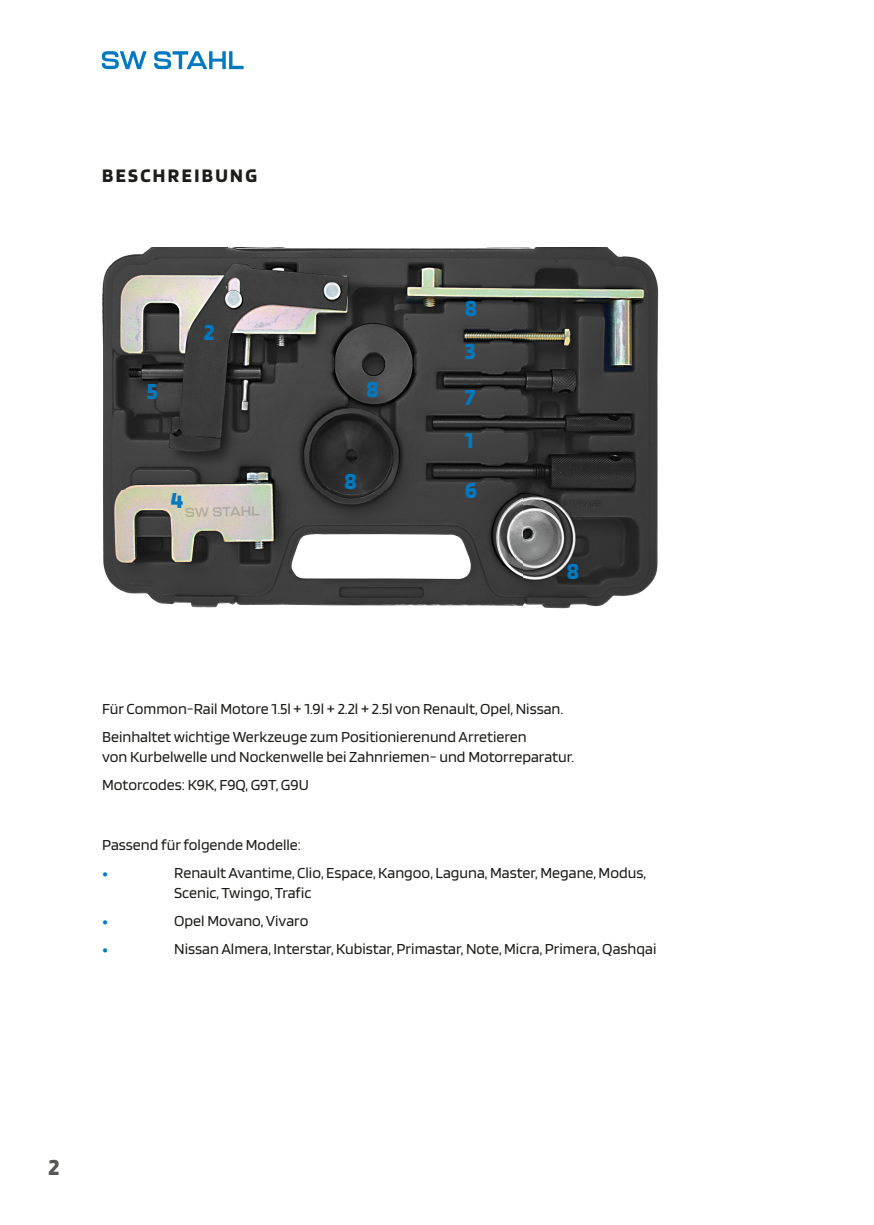
<style>
.page{position:relative;width:874px;height:1225px;background:#fff}
.page>*{position:absolute;margin:0;border:0;box-sizing:border-box;transform-origin:0 0}
.t1{font:700 24px "Blinker";color:#0079c1}
.t2{font:700 24px "Blinker";color:#575756}
.t3{font:700 20px "Blinker";letter-spacing:.12em;color:#1d1d1b}
.t4{font:16px/28px "Blinker";color:#1d1d1b}
.t5{font:700 condensed 16px "Minion Pro";color:#0079c1}
</style>
<div class="page">
<img style="left:102px;top:248px;width:557px;height:361px">
<svg style="left:154px;top:51px;width:89px;height:18px"></svg>
<svg style="left:102px;top:51px;width:44px;height:18px"></svg>
<p class="t3" style="left:102px;top:165px;width:156px">BESCHREIBUNG</p>
<h1 class="t1" style="left:147px;top:378px;width:13px">5</h1>
<h1 class="t1" style="left:203px;top:319px;width:13px">2</h1>
<h1 class="t1" style="left:171px;top:487px;width:14px">4</h1>
<h1 class="t1" style="left:366px;top:377px;width:14px">8</h1>
<h1 class="t1" style="left:344px;top:469px;width:14px">8</h1>
<h1 class="t1" style="left:464px;top:296px;width:14px">8</h1>
<h1 class="t1" style="left:464px;top:338px;width:12px">3</h1>
<h1 class="t1" style="left:464px;top:385px;width:12px">7</h1>
<h1 class="t1" style="left:464px;top:427px;width:10px">1</h1>
<h1 class="t1" style="left:464px;top:477px;width:14px">6</h1>
<h1 class="t1" style="left:566px;top:559px;width:14px">8</h1>
<p class="t4" style="left:102px;top:695px;width:462px">Für Common-Rail Motore 1.5l + 1.9l + 2.2l + 2.5l von Renault, Opel, Nissan.<br>Beinhaltet wichtige Werkzeuge zum Positionieren und Arretieren</p>
<p class="t4" style="left:102px;top:743px;width:473px">von Kurbelwelle und Nockenwelle bei Zahnriemen- und Motorreparatur.<br>Motorcodes: K9K, F9Q, G9T, G9U</p>
<p class="t4" style="left:102px;top:831px;width:200px">Passend für folgende Modelle:</p>
<p class="t5" style="left:102px;top:862px;width:8px">•</p>
<p class="t4" style="left:174px;top:863px;width:473px;line-height:20px">Renault Avantime, Clio, Espace, Kangoo, Laguna, Master, Megane, Modus,<br>Scenic, Twingo, Trafic</p>
<p class="t5" style="left:102px;top:910px;width:8px">•</p>
<p class="t4" style="left:174px;top:907px;width:135px">Opel Movano, Vivaro</p>
<p class="t5" style="left:102px;top:938px;width:8px">•</p>
<p class="t4" style="left:174px;top:935px;width:483px">Nissan Almera, Interstar, Kubistar, Primastar, Note, Micra, Primera, Qashqai</p>
<h1 class="t2" style="left:48px;top:1154px;width:13px">2</h1>
</div>
